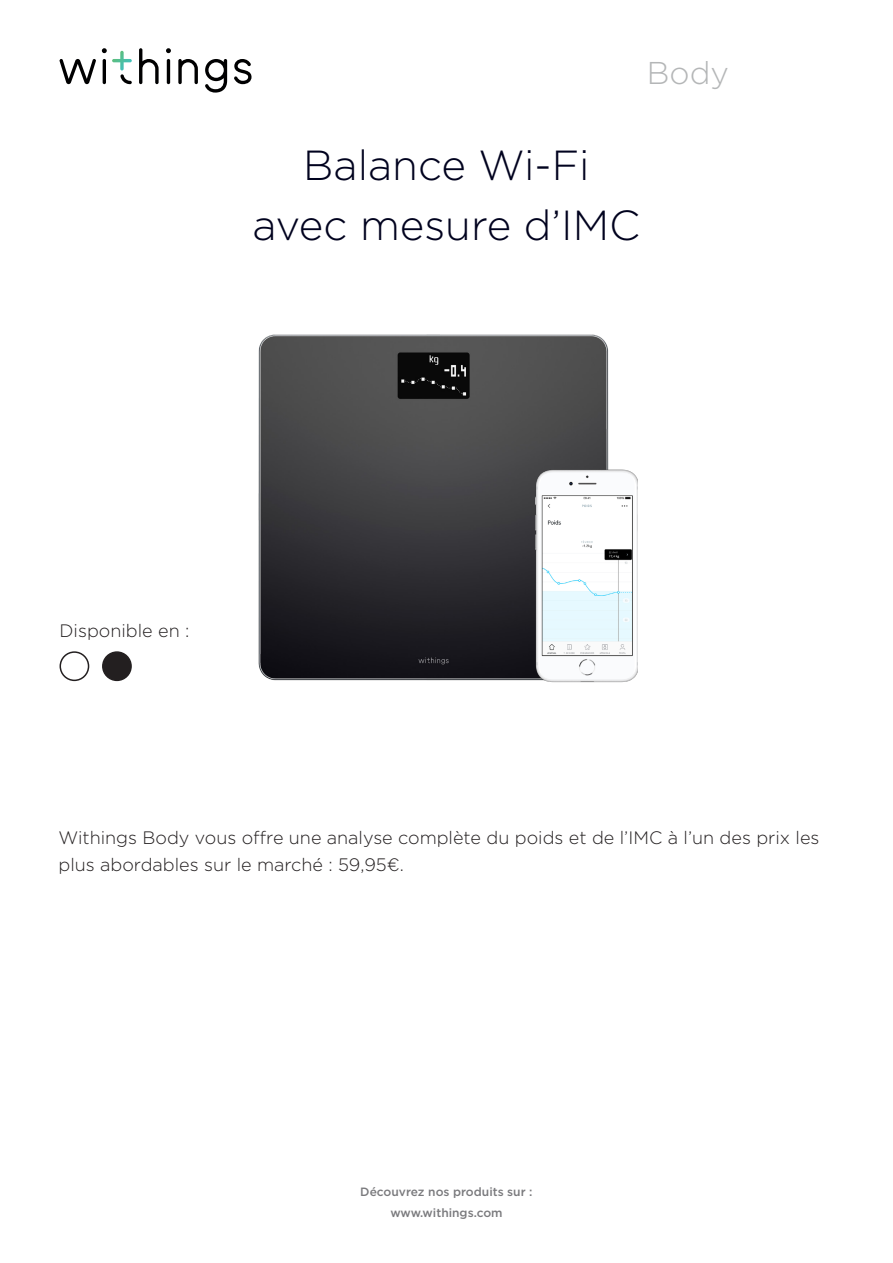
<style>
.page{position:relative;width:893px;height:1263px;background:#fff}
.page>*{position:absolute;margin:0;border:0;box-sizing:border-box;transform-origin:0 0}
.t1{font:300 42px "Gotham";color:#00021e}
.t2{font:300 31.5px "Gotham";color:#b4b6b7}
.t3{font:300 18px/27px "Gotham";color:#231f20}
.t4{font:500 12px "Gotham";color:#7a7a7d}
</style>
<div class="page">
<img style="left:258px;top:334px;width:351px;height:347px">
<img style="left:502px;top:453px;width:136px;height:230px">
<div style="left:60px;top:651px;width:29px;height:30px;border:2px solid #231f20;border-radius:50%"></div>
<div style="left:103px;top:652px;width:28px;height:28px;background:#231f20;border-radius:50%"></div>
<div style="left:102px;top:651px;width:30px;height:30px;border:2px solid #231f20;border-radius:50%"></div>
<svg style="left:139px;top:48px;width:20px;height:36px"></svg>
<hr style="left:167px;top:59px;width:3px;height:25px;background:#000001;border-radius:2px">
<svg style="left:166px;top:48px;width:5px;height:5px"></svg>
<svg style="left:205px;top:59px;width:22px;height:34px"></svg>
<svg style="left:234px;top:59px;width:17px;height:25px"></svg>
<svg style="left:178px;top:59px;width:20px;height:25px"></svg>
<svg style="left:60px;top:59px;width:36px;height:25px"></svg>
<svg style="left:102px;top:48px;width:30px;height:36px"></svg>
<p class="t2" style="left:647px;top:53px;width:84px">Body</p>
<p class="t1" style="left:303px;top:139px;width:288px">Balance Wi-Fi</p>
<p class="t1" style="left:253px;top:199px;width:389px">avec mesure d’IMC</p>
<p class="t3" style="left:60px;top:617px;width:131px">Disponible en :</p>
<p class="t3" style="left:58px;top:823px;width:762px">Withings Body vous offre une analyse complète du poids et de l’IMC à l’un des prix les plus abordables sur le marché : 59,95€.</p>
<p class="t4" style="left:360px;top:1184px;width:174px">Découvrez nos produits sur :</p>
<p class="t4" style="left:390px;top:1205px;width:114px">www.withings.com</p>
</div>
